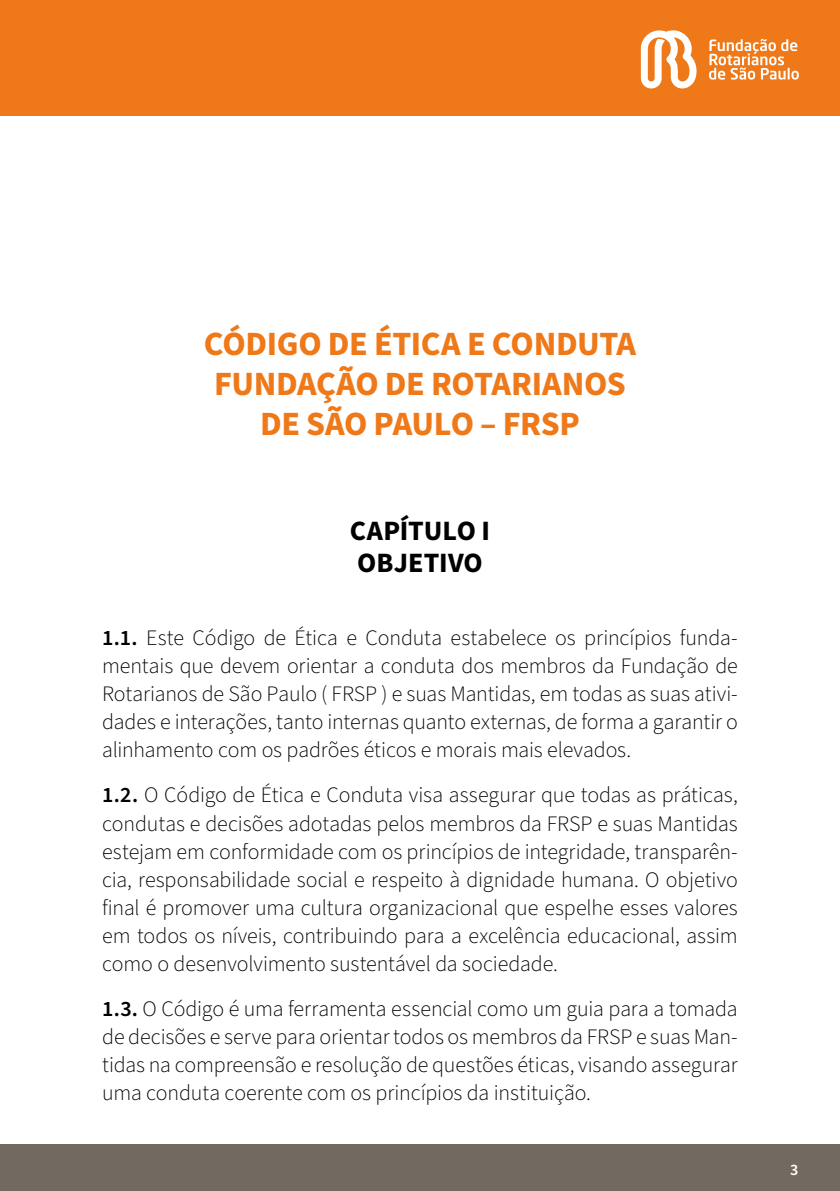
<style>
.page{position:relative;width:840px;height:1191px;background:#fff}
.page>*{position:absolute;margin:0;border:0;box-sizing:border-box;transform-origin:0 0}
.t1{font:700 34px/40px "Source Sans Pro";letter-spacing:-.01em;color:#ef7918;text-align:center}
.t2{font:700 28px/32px "Source Sans Pro";color:#000}
.t3{font:300 22px/28px "Source Sans Pro";letter-spacing:-.005em;color:#000;text-align:justify}
.t4{font:600 16px "Source Sans Pro";color:#fff}
.s1{font-weight:600}
</style>
<div class="page">
<div style="left:0;top:0;width:839px;height:115px;background:#ef7918"></div>
<svg style="left:709px;top:39px;width:89px;height:41px"></svg>
<svg style="left:640px;top:30px;width:57px;height:59px"></svg>
<div style="left:0;top:1144px;width:839px;height:47px;background:#726961"></div>
<h1 class="t1" style="left:204px;top:325px;width:433px">CÓDIGO DE ÉTICA E CONDUTA<br>FUNDAÇÃO DE ROTARIANOS<br>DE SÃO PAULO – FRSP</h1>
<p class="t2" style="left:349px;top:516px;width:142px">CAPÍTULO I<br>OBJETIVO</p>
<p class="t3" style="left:102px;top:625px;width:636px"><span class="s1">1.1.</span> Este Código de Ética e Conduta estabelece os princípios funda&shy;mentais que devem orientar a conduta dos membros da Fundação de Rotarianos de São Paulo ( FRSP ) e suas Mantidas, em todas as suas ativi&shy;dades e interações, tanto internas quanto externas, de forma a garantir o alinhamento com os padrões éticos e morais mais elevados.</p>
<p class="t3" style="left:102px;top:782px;width:636px"><span class="s1">1.2.</span> O Código de Ética e Conduta visa assegurar que todas as práticas, condutas e decisões adotadas pelos membros da FRSP e suas Mantidas estejam em conformidade com os princípios de integridade, transparên&shy;cia, responsabilidade social e respeito à dignidade humana. O objetivo final é promover uma cultura organizacional que espelhe esses valores em todos os níveis, contribuindo para a excelência educacional, assim como o desenvolvimento sustentável da sociedade.</p>
<p class="t3" style="left:102px;top:995px;width:636px"><span class="s1">1.3.</span> O Código é uma ferramenta essencial como um guia para a tomada de decisões e serve para orientar todos os membros da FRSP e suas Man&shy;tidas na compreensão e resolução de questões éticas, visando assegurar uma conduta coerente com os princípios da instituição.</p>
<p class="t4" style="left:789px;top:1158px;width:10px">3</p>
</div>
